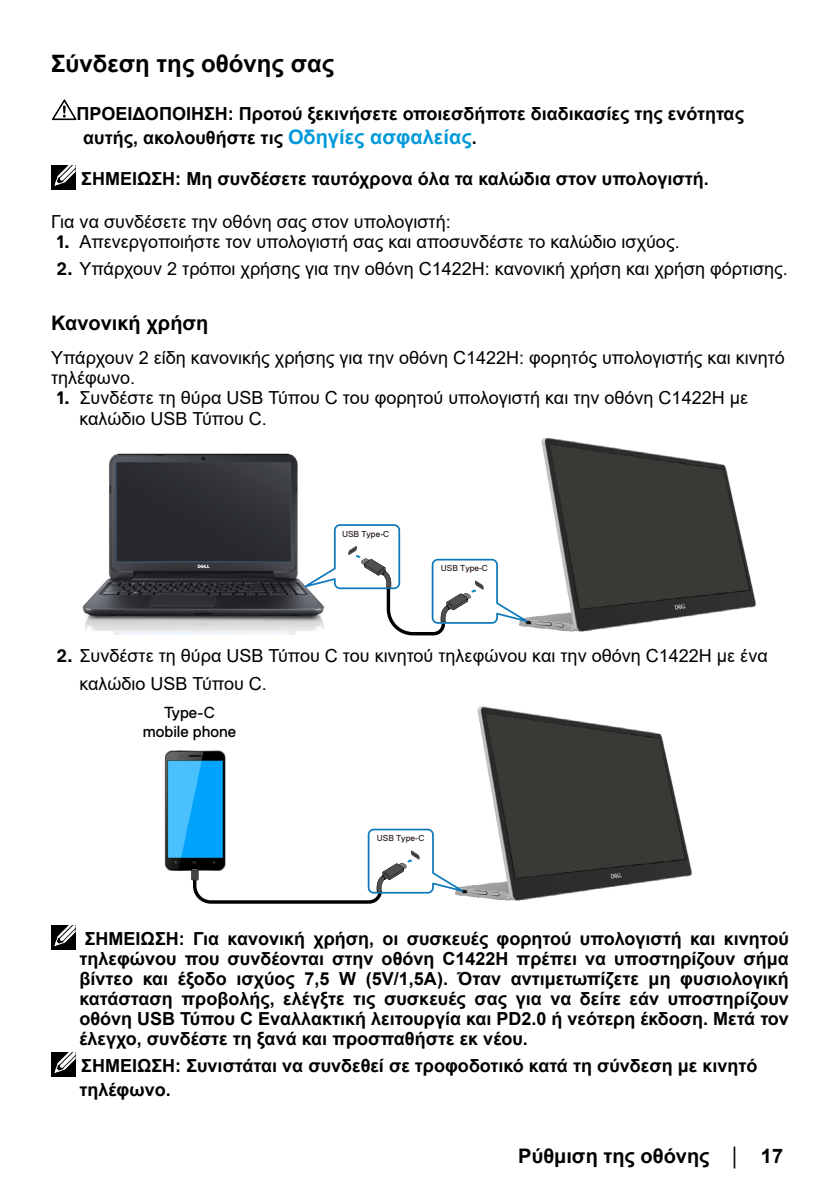
<style>
.page{position:relative;width:840px;height:1191px;background:#fff}
.page>*{position:absolute;margin:0;border:0;box-sizing:border-box;transform-origin:0 0}
.Head2{font:700 24px "Arial";color:#000}
.Callout_Head_10_12{font:700 20px "Arial";color:#000}
.Note{font:700 18px/20px "Arial";color:#000;text-align:justify}
.Paragraph_9_10_8{font:18px/20px "Arial";color:#000}
.Caution{font:700 18px/24px "Arial";color:#000}
.t1{font:16px/19.2px "Dell Replica";color:#000;text-align:center}
.t2{font:8.6px "Dell Replica";color:#241714}
.s1{font-size:20px;color:#0099d9}
.s2{font-family:"Dell Replica";font-weight:700}
.s3{font-weight:400;font-size:18px}
</style>
<div class="page">
<svg style="left:52px;top:99px;width:24px;height:21px"></svg>
<div style="left:51px;top:165px;width:24px;height:24px;background:#000"></div>
<svg style="left:54px;top:165px;width:22px;height:22px"></svg>
<img style="left:82px;top:453px;width:222px;height:181px">
<svg style="left:117px;top:462px;width:174px;height:99px;background:#2d2e33"></svg>
<img style="left:527px;top:438px;width:229px;height:194px">
<svg style="left:534px;top:621px;width:29px;height:6px"></svg>
<svg style="left:304px;top:524px;width:223px;height:111px"></svg>
<img style="left:164px;top:750px;width:62px;height:120px">
<img style="left:463px;top:706px;width:229px;height:195px">
<svg style="left:470px;top:890px;width:29px;height:6px"></svg>
<svg style="left:191px;top:828px;width:272px;height:75px"></svg>
<div style="left:51px;top:925px;width:24px;height:24px;background:#000"></div>
<svg style="left:54px;top:925px;width:22px;height:22px"></svg>
<div style="left:51px;top:1052px;width:24px;height:24px;background:#000"></div>
<svg style="left:54px;top:1052px;width:22px;height:21px"></svg>
<p class="Head2" style="left:51px;top:46px;width:285px">Σύνδεση της οθόνης σας</p>
<p class="Caution" style="left:83px;top:102px;width:662px;text-indent:-7px">ΠΡΟΕΙΔΟΠΟΙΗΣΗ: Προτού ξεκινήσετε οποιεσδήποτε διαδικασίες της ενότητας αυτής, ακολουθήστε τις <span class="s1">Οδηγίες ασφαλείας</span>.</p>
<p class="Note" style="left:81px;top:169px;width:628px">ΣΗΜΕΙΩΣΗ: Μη συνδέσετε ταυτόχρονα όλα τα καλώδια στον υπολογιστή.</p>
<p class="Paragraph_9_10_8" style="left:51px;top:212px;width:401px">Για να συνδέσετε την οθόνη σας στον υπολογιστή:</p>
<p class="Paragraph_9_10_8" style="left:57px;top:232px;width:624px"><span class="s2">1.</span> Απενεργοποιήστε τον υπολογιστή σας και αποσυνδέστε το καλώδιο ισχύος.</p>
<p class="Paragraph_9_10_8" style="left:57px;top:259px;width:732px"><span class="s2">2.</span> Υπάρχουν 2 τρόποι χρήσης για την οθόνη C1422H: κανονική χρήση και χρήση φόρτισης.</p>
<p class="Callout_Head_10_12" style="left:51px;top:308px;width:159px">Κανονική χρήση</p>
<p class="Paragraph_9_10_8" style="left:51px;top:347px;width:735px">Υπάρχουν 2 είδη κανονικής χρήσης για την οθόνη C1422H: φορητός υπολογιστής και κινητό τηλέφωνο.</p>
<p class="Paragraph_9_10_8" style="left:79px;top:386px;width:669px;line-height:21.6px;text-indent:-23px"><span class="s2">1.</span> Συνδέστε τη θύρα USB Τύπου C του φορητού υπολογιστή και την οθόνη C1422H με καλώδιο USB Τύπου C.</p>
<p class="t2" style="left:342px;top:529px;width:48px">USB Type-C</p>
<p class="t2" style="left:440px;top:563px;width:48px">USB Type-C</p>
<p class="Paragraph_9_10_8" style="left:79px;top:641px;width:689px;line-height:28px;text-indent:-23px"><span class="s2">2.</span> Συνδέστε τη θύρα USB Τύπου C του κινητού τηλεφώνου και την οθόνη C1422H με ένα καλώδιο USB Τύπου C.</p>
<p class="t1" style="left:143px;top:703px;width:95px">Type-C mobile phone</p>
<p class="t2" style="left:376px;top:833px;width:49px">USB Type-C</p>
<p class="Note" style="left:79px;top:929px;width:710px">ΣΗΜΕΙΩΣΗ: Για κανονική χρήση, οι συσκευές φορητού υπολογιστή και κινητού τηλεφώνου που συνδέονται στην οθόνη C1422H πρέπει να υποστηρίζουν σήμα βίντεο και έξοδο ισχύος 7,5 W (5V/1,5A). Όταν αντιμετωπίζετε μη φυσιολογική κατάσταση προβολής, ελέγξτε τις συσκευές σας για να δείτε εάν υποστηρίζουν οθόνη USB Τύπου C Εναλλακτική λειτουργία και PD2.0 ή νεότερη έκδοση. Μετά τον έλεγχο, συνδέστε τη ξανά και προσπαθήστε εκ νέου.</p>
<p class="Note" style="left:79px;top:1054px;width:679px;line-height:24px">ΣΗΜΕΙΩΣΗ: Συνιστάται να συνδεθεί σε τροφοδοτικό κατά τη σύνδεση με κινητό τηλέφωνο.</p>
<p class="Callout_Head_10_12" style="left:518px;top:1141px;width:266px">Ρύθμιση της οθόνης <span class="s3">│</span> 17</p>
</div>
